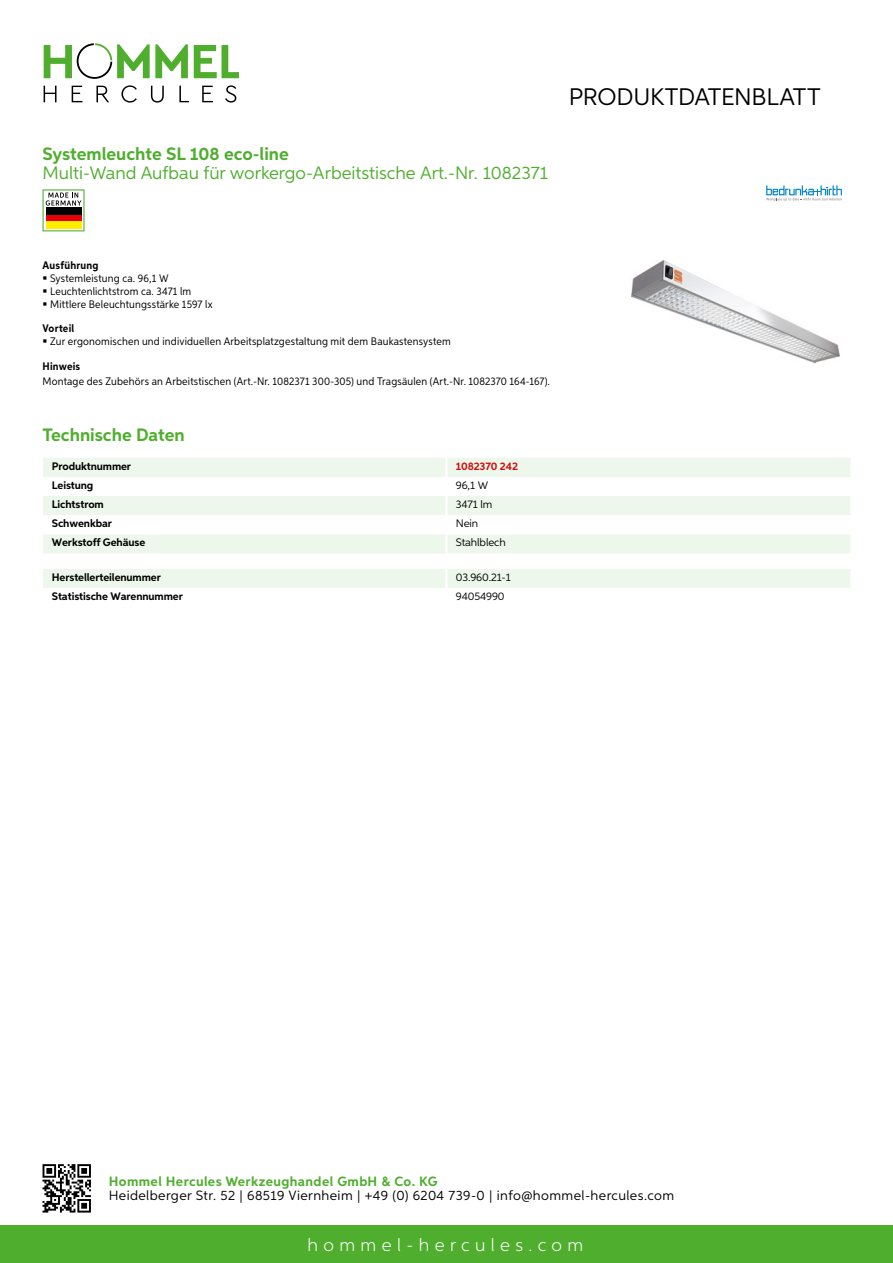
<style>
.page{position:relative;width:893px;height:1263px;background:#fff}
.page>*{position:absolute;margin:0;border:0;box-sizing:border-box;transform-origin:0 0}
.t1{font:24px "Aspira";letter-spacing:-.01em;color:#000}
.t2{font:18px "Aspira";color:#50ae2f}
.t3{font:700 18px "Aspira";color:#50ae2f}
.t4{font:300 18px "Aspira";letter-spacing:.3em;color:#fff}
.t5{font:13.5px "Aspira";letter-spacing:.03em;color:#000}
.t6{font:700 13.5px "Aspira";letter-spacing:.03em;color:#50ae2f}
.t7{font:10.95px/12.8px "Aspira Nar";letter-spacing:.015em;color:#000}
.t8{font:700 10.95px "Aspira";letter-spacing:-.01em;color:#000}
.t9{font:10.95px "Aspira";letter-spacing:-.01em;color:#000}
.t10{font:700 10.95px "Aspira Nar";letter-spacing:.02em;color:#000}
.t11{font:700 10.95px "Aspira";letter-spacing:-.01em;color:#cd1013}
</style>
<div class="page">
<div style="left:0;top:1226px;width:893px;height:37px;background:#50ae2f"></div>
<svg style="left:43px;top:1164px;width:48px;height:48px"></svg>
<svg style="left:194px;top:45px;width:45px;height:33px"></svg>
<svg style="left:44px;top:43px;width:144px;height:36px"></svg>
<svg style="left:44px;top:86px;width:13px;height:16px"></svg>
<svg style="left:72px;top:86px;width:10px;height:16px"></svg>
<svg style="left:96px;top:86px;width:13px;height:16px"></svg>
<svg style="left:121px;top:85px;width:16px;height:18px"></svg>
<svg style="left:151px;top:86px;width:13px;height:17px"></svg>
<svg style="left:179px;top:86px;width:10px;height:16px"></svg>
<svg style="left:202px;top:86px;width:11px;height:16px"></svg>
<svg style="left:225px;top:85px;width:11px;height:18px"></svg>
<div style="left:43px;top:458px;width:807px;height:95px;background:#eef7eb"></div>
<svg style="left:43px;top:477px;width:807px;height:57px"></svg>
<hr style="left:445px;top:458px;width:3px;height:19px;background:#fff">
<hr style="left:445px;top:477px;width:3px;height:19px;background:#fff">
<hr style="left:445px;top:496px;width:3px;height:19px;background:#fff">
<hr style="left:445px;top:515px;width:3px;height:19px;background:#fff">
<hr style="left:445px;top:534px;width:3px;height:19px;background:#fff">
<div style="left:43px;top:569px;width:807px;height:19px;background:#eef7eb"></div>
<svg style="left:43px;top:189px;width:42px;height:42px"></svg>
<div style="left:46px;top:214px;width:35px;height:7px;background:#e3000b"></div>
<div style="left:46px;top:208px;width:35px;height:7px;background:#000"></div>
<div style="left:46px;top:221px;width:35px;height:7px;background:#ffed00"></div>
<img style="left:631px;top:260px;width:209px;height:104px">
<svg style="left:766px;top:185px;width:76px;height:16px"></svg>
<h2 class="t3" style="left:43px;top:142px;width:248px">Systemleuchte SL 108 eco-line</h2>
<h2 class="t2" style="left:43px;top:162px;width:507px">Multi-Wand Aufbau für workergo-Arbeitstische Art.-N r. 1082371</h2>
<h1 class="t1" style="left:569px;top:82px;width:253px">Produktdatenblatt</h1>
<p class="t10" style="left:43px;top:259px;width:58px">Ausführung</p>
<p class="t7" style="left:50px;top:272px;width:164px">Systemleistung ca. 96,1 W<br>Leuchtenlichtstrom ca. 3471 lm<br>Mittlere Beleuchtungsstärke 1597 lx</p>
<p class="t10" style="left:43px;top:322px;width:33px">Vorteil</p>
<p class="t7" style="left:50px;top:334px;width:402px">Zur ergonomischen und individuellen Arbeitsplatzgestaltung mit dem Baukastensystem</p>
<p class="t10" style="left:43px;top:359px;width:39px">Hinweis</p>
<p class="t7" style="left:43px;top:375px;width:509px">Montage des Zubehörs an Arbeitstischen (Art.-Nr. 1082371 300-305) und Tragsäulen (Art.-Nr. 1082370 164-167).</p>
<h2 class="t3" style="left:43px;top:424px;width:144px">Technische Daten</h2>
<p class="t8" style="left:52px;top:459px;width:81px">Produktnummer</p>
<p class="t11" style="left:456px;top:459px;width:64px">1082370 242</p>
<p class="t8" style="left:52px;top:478px;width:43px">Leistung</p>
<p class="t9" style="left:456px;top:478px;width:34px">96,1 W</p>
<p class="t8" style="left:52px;top:497px;width:54px">Lichtstrom</p>
<p class="t9" style="left:456px;top:497px;width:38px">3471 lm</p>
<p class="t8" style="left:52px;top:517px;width:62px">Schwenkbar</p>
<p class="t9" style="left:456px;top:517px;width:24px">Nein</p>
<p class="t8" style="left:52px;top:536px;width:95px">Werkstoff Gehäuse</p>
<p class="t9" style="left:456px;top:536px;width:51px">Stahlblech</p>
<p class="t8" style="left:52px;top:570px;width:111px">Herstellerteilenummer</p>
<p class="t9" style="left:456px;top:570px;width:56px">03.960.21-1</p>
<p class="t8" style="left:52px;top:589px;width:132px">Statistische Warennummer</p>
<p class="t9" style="left:456px;top:589px;width:50px">94054990</p>
<p class="t6" style="left:109px;top:1172px;width:330px">Hommel Hercules Werkzeughandel GmbH &amp; Co. KG</p>
<p class="t5" style="left:109px;top:1187px;width:567px">Heidelberger Str. 52 | 68519 Viernheim | +49 (0) 6204 739-0 | info@hommel-hercules.com</p>
<h2 class="t4" style="left:307px;top:1234px;width:277px">hommel-hercules.com</h2>
</div>
